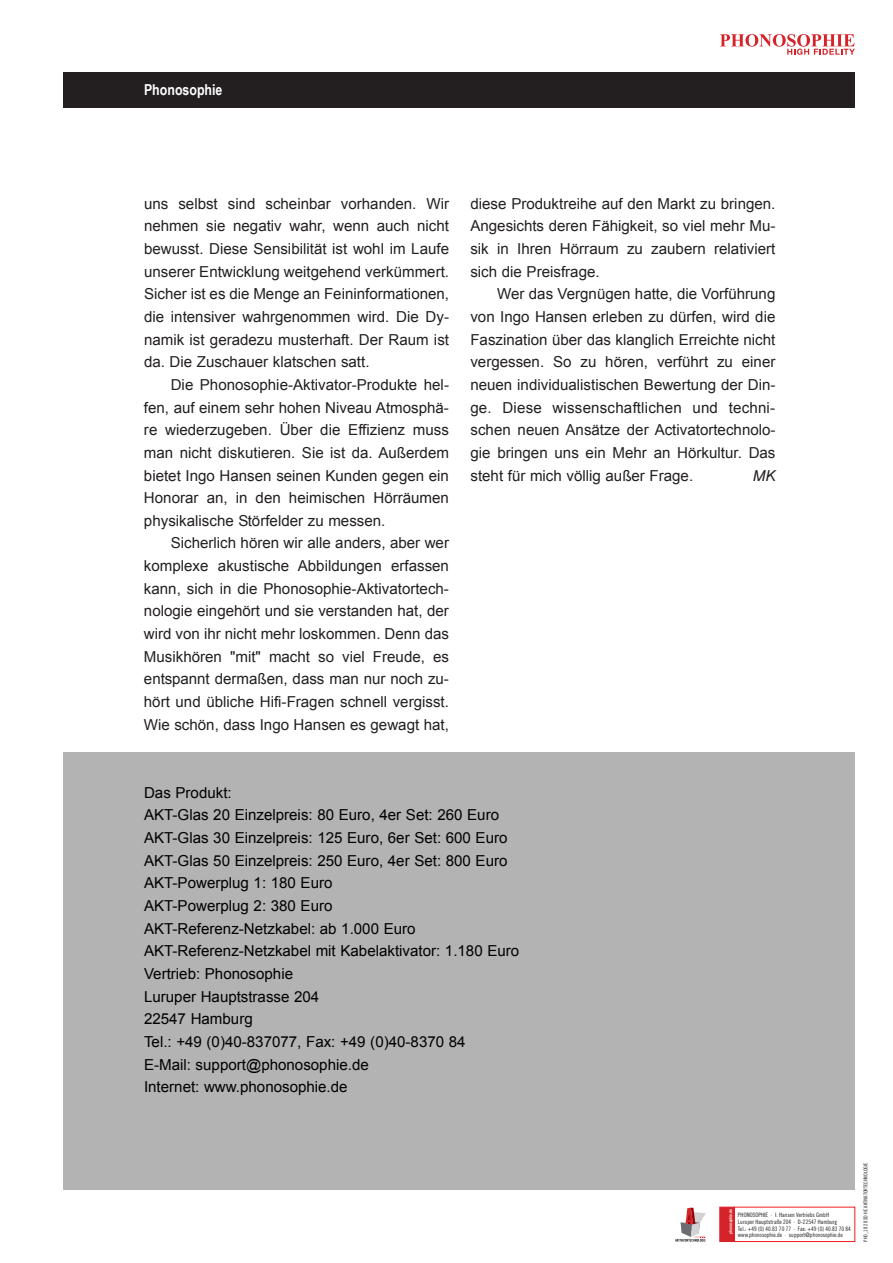
<style>
.page{position:relative;width:893px;height:1263px;background:#fff}
.page>*{position:absolute;margin:0;border:0;box-sizing:border-box;transform-origin:0 0}
.t1{font:15.15px/22.6px "Arial";color:#231f20;text-align:justify}
.t2{font:15.15px/22.6px "Arial";color:#000}
.t3{font:700 15.15px "Arial Narrow";color:#fff}
.t4{font:italic 15.15px "Arial";color:#231f20}
.t5{font:6px/6.6px "Trade Gothic LT Com Cn 18";color:#231f20}
.t6{font:5.25px "Trade Gothic LT Com Cn 18";color:#231f20}
.t7{font:4.2px "Trade Gothic LT Com Bd Cn 20";color:#fff}
</style>
<div class="page">
<svg style="left:720px;top:34px;width:135px;height:21px"></svg>
<div style="left:720px;top:1207px;width:14px;height:34px;background:#d62229"></div>
<svg style="left:675px;top:1207px;width:31px;height:34px"></svg>
<div style="left:64px;top:73px;width:791px;height:35px;background:#231f20"></div>
<div style="left:64px;top:752px;width:791px;height:438px;background:#b3b3b3"></div>
<p class="t3" style="left:144px;top:79px;width:80px">Phonosophie</p>
<p class="t1" style="left:144px;top:192px;width:307px">uns selbst sind scheinbar vorhanden. Wir nehmen sie negativ wahr, wenn auch nicht bewusst. Diese Sensibilität ist wohl im Laufe unserer Entwicklung weitgehend verkümmert.<br>Sicher ist es die Menge an Feininformationen, die intensiver wahrgenommen wird. Die Dy&shy;namik ist geradezu musterhaft. Der Raum ist da. Die Zuschauer klatschen satt.</p>
<p class="t1" style="left:144px;top:373px;width:307px;text-indent:27px">Die Phonosophie-Aktivator-Produkte hel&shy;fen, auf einem sehr hohen Niveau Atmosphä&shy;re wiederzugeben. Über die Effizienz muss man nicht diskutieren. Sie ist da. Außerdem bietet Ingo Hansen seinen Kunden gegen ein Honorar an, in den heimischen Hörräumen physikalische Störfelder zu messen.</p>
<p class="t1" style="left:144px;top:532px;width:307px;text-indent:27px">Sicherlich hören wir alle anders, aber wer komplexe akustische Abbildungen erfassen kann, sich in die Phonosophie-Aktivatortech&shy;nologie eingehört und sie verstanden hat, der wird von ihr nicht mehr loskommen. Denn das Musikhören "mit" macht so viel Freude, es entspannt dermaßen, dass man nur noch zu&shy;hört und übliche Hifi-Fragen schnell vergisst.<br>Wie schön, dass Ingo Hansen es gewagt hat,</p>
<p class="t1" style="left:470px;top:192px;width:307px">diese Produktreihe auf den Markt zu bringen.<br>Angesichts deren Fähigkeit, so viel mehr Mu&shy;sik in Ihren Hörraum zu zaubern relativiert sich die Preisfrage.</p>
<p class="t1" style="left:470px;top:283px;width:307px;text-indent:27px">Wer das Vergnügen hatte, die Vorführung von Ingo Hansen erleben zu dürfen, wird die Faszination über das klanglich Erreichte nicht vergessen. So zu hören, verführt zu einer neuen individualistischen Bewertung der Din&shy;ge. Diese wissenschaftlichen und techni&shy;schen neuen Ansätze der Activatortechnolo&shy;gie bringen uns ein Mehr an Hörkultur. Das steht für mich völlig außer Frage.</p>
<p class="t4" style="left:753px;top:465px;width:24px">MK</p>
<p class="t2" style="left:144px;top:781px;width:377px">Das Produkt:<br>AKT-Glas 20 Einzelpreis: 80 Euro, 4er Set: 260 Euro AKT-Glas 30 Einzelpreis: 125 Euro, 6er Set: 600 Euro AKT-Glas 50 Einzelpreis: 250 Euro, 4er Set: 800 Euro AKT-Powerplug 1: 180 Euro<br>AKT-Powerplug 2: 380 Euro<br>AKT-Referenz-Netzkabel: ab 1.000 Euro AKT-Referenz-Netzkabel mit Kabelaktivator: 1.180 Euro Vertrieb: Phonosophie<br>Luruper Hauptstrasse 204<br>22547 Hamburg<br>Tel.: +49 (0)40-837077, Fax: +49 (0)40-8370 84<br>E-Mail: support@phonosophie.de<br>Internet: www.phonosophie.de</p>
<p class="t7" style="left:728px;top:1233px;width:26px;rotate:-90deg">phonosophie.de</p>
<p class="t5" style="left:738px;top:1212px;width:115px">PHONOSOPHIE · I. Hansen Vertriebs GmbH<br>Luruper Hauptstraße 204 · D-22547 Hamburg<br>Tel.: +49 (0) 40.83 70 77 · Fax: +49 (0) 40.83 70 84 www.phonosophie.de · support@phonosophie.de</p>
<p class="t6" style="left:862px;top:1242px;width:81px;rotate:-90deg">PHO_18 28 SD HE AKTIVATORTECHNOLOGIE</p>
</div>
